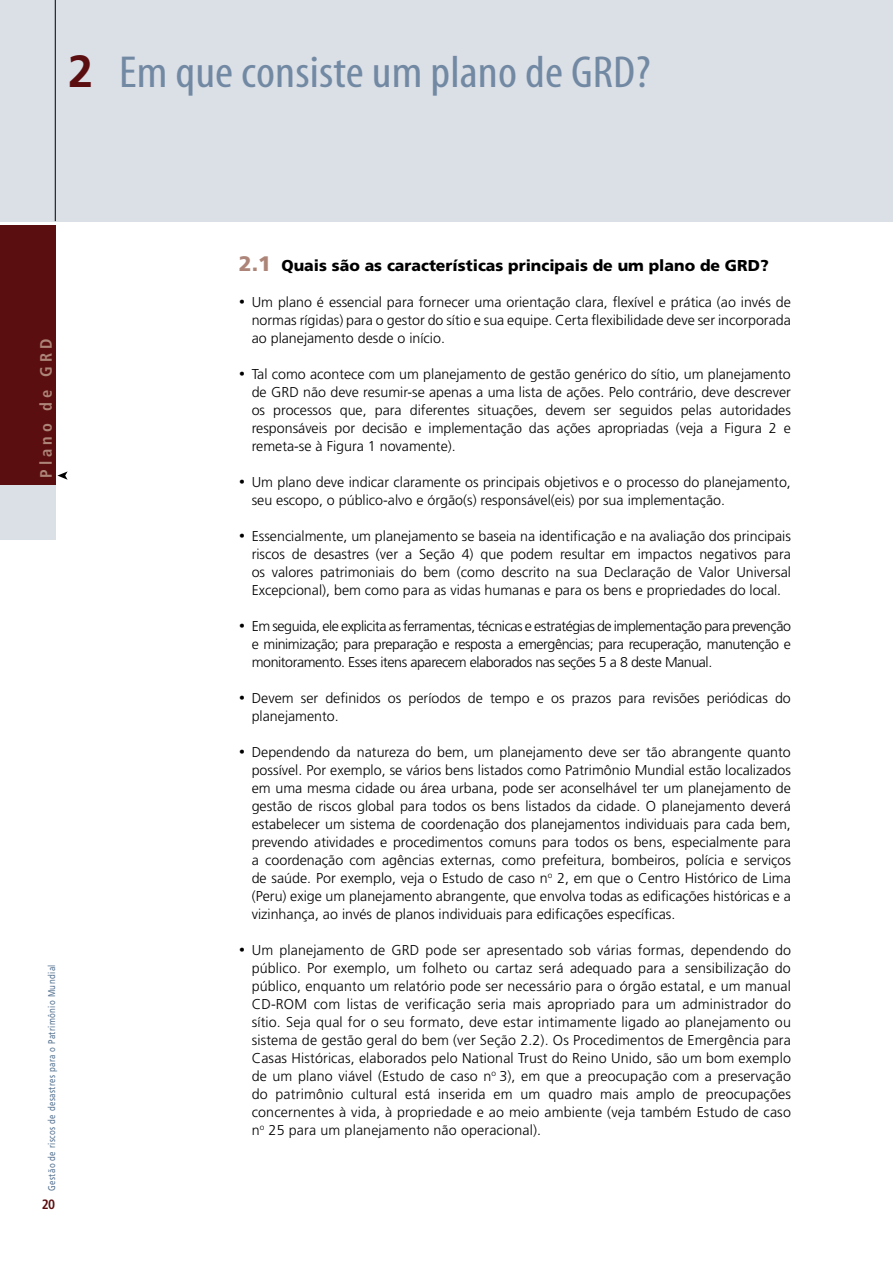
<style>
.page{position:relative;width:893px;height:1263px;background:#fff}
.page>*{position:absolute;margin:0;border:0;box-sizing:border-box;transform-origin:0 0}
.t1{font:condensed 45px "Myriad";letter-spacing:.005em;color:#7289a3;scale:1.1 1}
.t2{font:700 condensed 16.5px "Frutiger";letter-spacing:.25em;color:#ad8578}
.t3{font:900 15.75px "Frutiger";color:#000}
.t4{font:300 14.25px/18px "Frutiger";color:#000;text-align:justify}
.t5{font:700 condensed 13.5px "Frutiger";color:#5b0e10}
.t6{font:9.75px "Frutiger";letter-spacing:.05em;color:#587592;scale:.8 1}
.s1{font-family:"Frutiger";font-weight:700;font-stretch:normal;color:#5b0e10}
.s2{font-size:21px;color:#ad8578}
</style>
<div class="page">
<svg style="left:57px;top:471px;width:11px;height:9px"></svg>
<div style="left:0;top:485px;width:55px;height:55px;background:#dbdfe6"></div>
<div style="left:0;top:225px;width:55px;height:260px;background:#5b0e10"></div>
<div style="left:0;top:0;width:893px;height:221px;background:#dbdfe6"></div>
<hr style="left:55px;top:0;width:1px;height:221px;background:#000">
<h1 class="t1" style="left:68px;top:50px;width:531px"><span class="s1">2</span> Em que consiste um plano de GRD?</h1>
<p class="t2" style="left:36px;top:478px;width:141px;rotate:-90deg">Plano de GRD</p>
<p class="t6" style="left:46px;top:1191px;width:284px;rotate:-90deg">Gestão de riscos de desastres para o Patrimônio Mundial</p>
<p class="t5" style="left:42px;top:1197px;width:15px">20</p>
<p class="t3" style="left:239px;top:256px;width:531px"><span class="s2">2.1</span> Quais são as características principais de um plano de GRD?</p>
<p class="t4" style="left:252px;top:293px;width:541px;text-indent:-13px">• Um plano é essencial para fornecer uma orientação clara, flexível e prática (ao invés de normas rígidas) para o gestor do sítio e sua equipe. Certa flexibilidade deve ser incorporada ao planejamento desde o início.</p>
<p class="t4" style="left:252px;top:365px;width:541px;text-indent:-13px">• Tal como acontece com um planejamento de gestão genérico do sítio, um planejamento de GRD não deve resumir-se apenas a uma lista de ações. Pelo contrário, deve descrever os processos que, para diferentes situações, devem ser seguidos pelas autoridades responsáveis por decisão e implementação das ações apropriadas (veja a Figura 2 e remeta-se à Figura 1 novamente).</p>
<p class="t4" style="left:252px;top:473px;width:541px;text-indent:-13px">• Um plano deve indicar claramente os principais objetivos e o processo do planejamento, seu escopo, o público-alvo e órgão(s) responsável(eis) por sua implementação.</p>
<p class="t4" style="left:252px;top:527px;width:541px;text-indent:-13px">• Essencialmente, um planejamento se baseia na identificação e na avaliação dos principais riscos de desastres (ver a Seção 4) que podem resultar em impactos negativos para os valores patrimoniais do bem (como descrito na sua Declaração de Valor Universal Excepcional), bem como para as vidas humanas e para os bens e propriedades do local.</p>
<p class="t4" style="left:252px;top:617px;width:541px;text-indent:-13px">• Em seguida, ele explicita as ferramentas, técnicas e estratégias de implementação para prevenção e minimização; para preparação e resposta a emergências; para recuperação, manutenção e monitoramento. Esses itens aparecem elaborados nas seções 5 a 8 deste Manual.</p>
<p class="t4" style="left:252px;top:689px;width:541px;text-indent:-13px">• Devem ser definidos os períodos de tempo e os prazos para revisões periódicas do planejamento.</p>
<p class="t4" style="left:252px;top:743px;width:541px;text-indent:-13px">• Dependendo da natureza do bem, um planejamento deve ser tão abrangente quanto possível. Por exemplo, se vários bens listados como Patrimônio Mundial estão localizados em uma mesma cidade ou área urbana, pode ser aconselhável ter um planejamento de gestão de riscos global para todos os bens listados da cidade. O planejamento deverá estabelecer um sistema de coordenação dos planejamentos individuais para cada bem, prevendo atividades e procedimentos comuns para todos os bens, especialmente para a coordenação com agências externas, como prefeitura, bombeiros, polícia e serviços de saúde. Por exemplo, veja o Estudo de caso n<sup>o</sup> 2, em que o Centro Histórico de Lima (Peru) exige um planejamento abrangente, que envolva todas as edificações históricas e a vizinhança, ao invés de planos individuais para edificações específicas.</p>
<p class="t4" style="left:252px;top:941px;width:541px;text-indent:-13px">• Um planejamento de GRD pode ser apresentado sob várias formas, dependendo do público. Por exemplo, um folheto ou cartaz será adequado para a sensibilização do público, enquanto um relatório pode ser necessário para o órgão estatal, e um manual CD-ROM com listas de verificação seria mais apropriado para um administrador do sítio. Seja qual for o seu formato, deve estar intimamente ligado ao planejamento ou sistema de gestão geral do bem (ver Seção 2.2). Os Procedimentos de Emergência para Casas Históricas, elaborados pelo National Trust do Reino Unido, são um bom exemplo de um plano viável (Estudo de caso n<sup>o</sup> 3), em que a preocupação com a preservação do patrimônio cultural está inserida em um quadro mais amplo de preocupações concernentes à vida, à propriedade e ao meio ambiente (veja também Estudo de caso n<sup>o</sup> 25 para um planejamento não operacional).</p>
</div>
